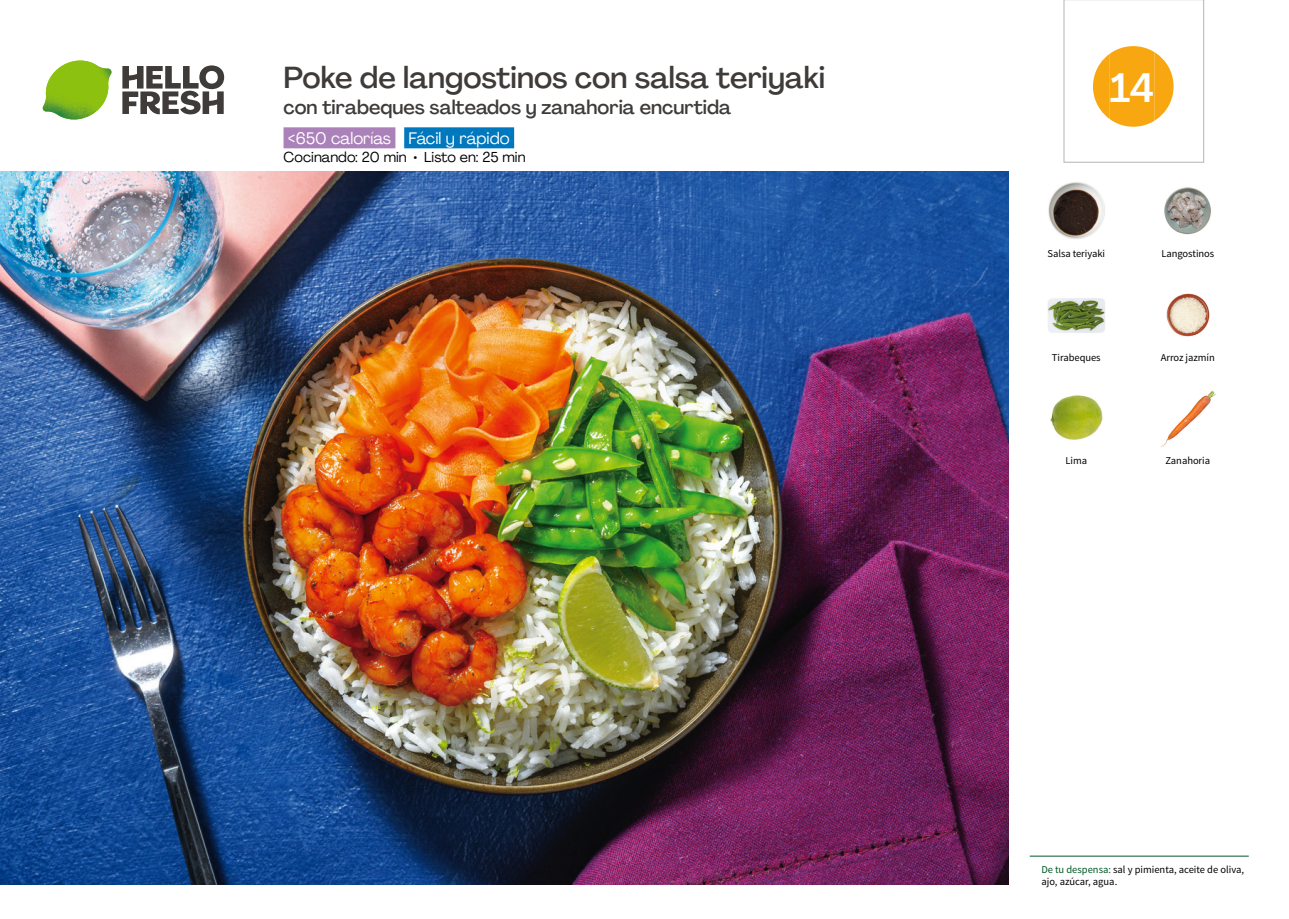
<style>
.page{position:relative;width:1289px;height:919px;background:#fff}
.page>*{position:absolute;margin:0;border:0;box-sizing:border-box;transform-origin:0 0}
.t1{font:500 40.5px "Agrandir";color:#fff}
.t2{font:500 30px "Agrandir";color:#3e3b39}
.t3{font:500 19.5px "Agrandir";color:#3e3b39}
.t4{font:16.5px "Agrandir";color:#fff}
.t5{font:14.25px "Agrandir";color:#000}
.t6{font:10.5px/12px "Source Sans Pro";letter-spacing:-.005em;color:#000}
.s1{color:#005923}
</style>
<div class="page">
<svg style="left:122px;top:65px;width:102px;height:49px"></svg>
<svg style="left:43px;top:60px;width:69px;height:60px"></svg>
<img style="left:80px;top:61px;width:31px;height:9px">
<img style="left:51px;top:61px;width:29px;height:16px">
<img style="left:0;top:172px;width:1008px;height:712px">
<div style="left:283px;top:127px;width:112px;height:21px;background:#aa81b9"></div>
<div style="left:404px;top:127px;width:110px;height:21px;background:#0078bd"></div>
<hr style="left:1029px;top:855px;width:219px;height:1px;background:#005923">
<img style="left:1048px;top:182px;width:56px;height:57px">
<img style="left:1164px;top:187px;width:47px;height:48px">
<img style="left:1166px;top:293px;width:44px;height:44px">
<img style="left:1048px;top:298px;width:56px;height:35px">
<img style="left:1161px;top:390px;width:55px;height:57px">
<img style="left:1050px;top:395px;width:53px;height:45px">
<svg style="left:1063px;top:0;width:141px;height:163px"></svg>
<h2 class="t2" style="left:283px;top:59px;width:543px">Poke de langostinos con salsa teriyaki</h2>
<h3 class="t3" style="left:283px;top:95px;width:449px">con tirabeques salteados y zanahoria encurtida</h3>
<h3 class="t4" style="left:288px;top:128px;width:223px">&lt;650 calorías Fácil y rápido</h3>
<h3 class="t5" style="left:283px;top:148px;width:243px">Cocinando: 20 min • Listo en: 25 min</h3>
<h1 class="t1" style="left:1109px;top:63px;width:46px">14</h1>
<p class="t6" style="left:1047px;top:247px;width:59px">Salsa teriyaki</p>
<p class="t6" style="left:1161px;top:247px;width:54px">Langostinos</p>
<p class="t6" style="left:1051px;top:352px;width:50px">Tirabeques</p>
<p class="t6" style="left:1160px;top:352px;width:55px">Arroz jazmín</p>
<p class="t6" style="left:1065px;top:454px;width:23px">Lima</p>
<p class="t6" style="left:1165px;top:454px;width:46px">Zanahoria</p>
<p class="t6" style="left:1041px;top:863px;width:204px"><span class="s1">De tu despensa:</span> sal y pimienta, aceite de oliva, ajo, azúcar, agua.</p>
</div>
